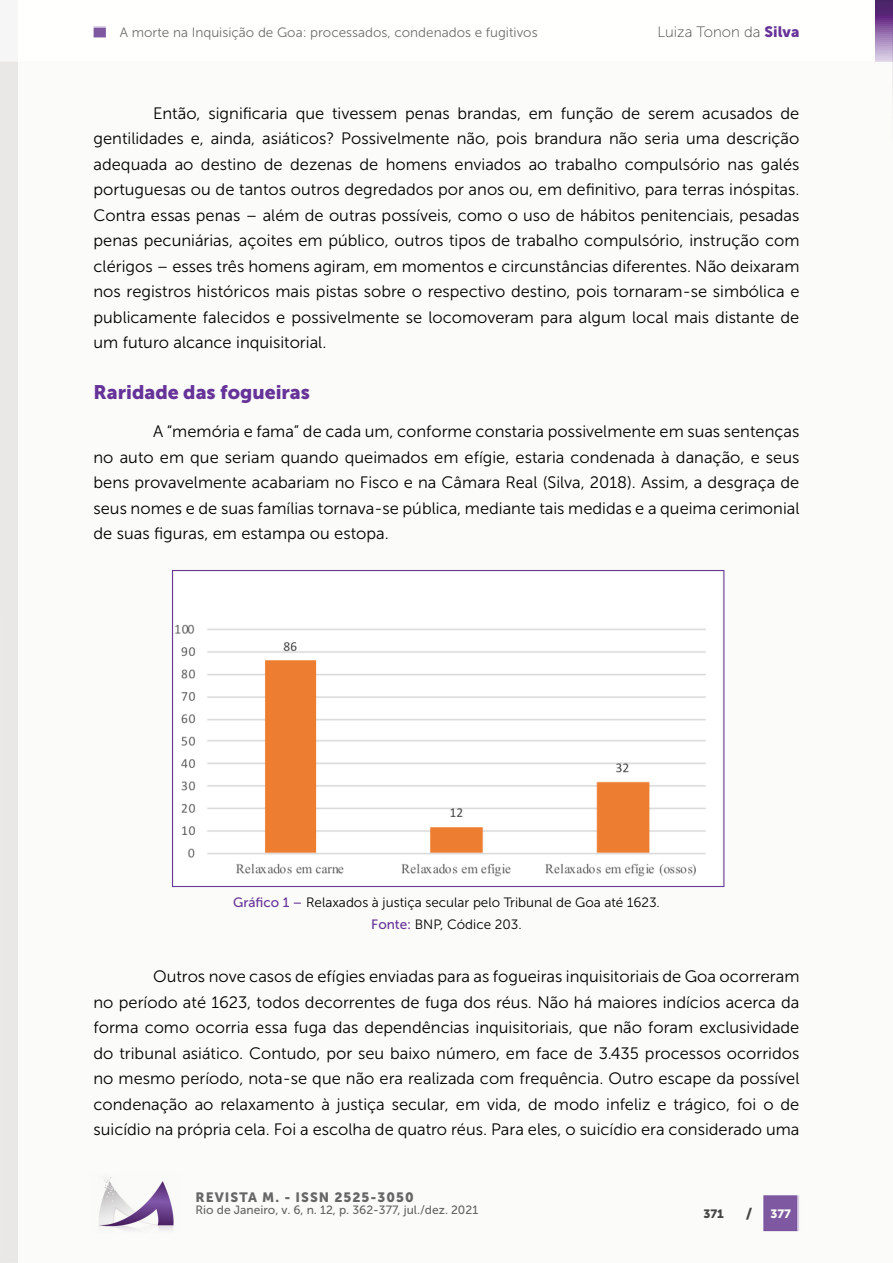
<style>
.page{position:relative;width:893px;height:1263px;background:#fff}
.page>*{position:absolute;margin:0;border:0;box-sizing:border-box;transform-origin:0 0}
.t1{font:19.5px "Museo Sans 900";color:#639}
.t2{font:16.5px/25.5px "Museo Sans 300";color:#000;text-align:justify}
.t3{font:15px "Museo Sans 100";color:#454444}
.t4{font:13.5px/21.5px "Museo Sans 300";color:#000;text-align:center}
.t5{font:13.5px "Museo Sans 300";color:#706f6f}
.t6{font:13.5px "Museo Sans 900";letter-spacing:.075em;color:#666}
.t7{font:12px "Museo Sans 500";color:#666}
.t8{font:12px "Museo Sans 900";color:#fafaf8}
.t9{font:12px "Museo Sans 900";color:#454444}
.s1{font-family:"Museo Sans 900";color:#639}
.s2{font-family:"Museo Sans 500";color:#639}
.s3{font-size:15px;color:#454444}
</style>
<div class="page">
<img style="left:0;top:0;width:893px;height:1263px">
<div style="left:200px;top:1035px;width:7px;height:8px;background:#fafaf8"></div>
<img style="left:174px;top:572px;width:548px;height:313px">
<p class="t5" style="left:120px;top:25px;width:419px">A morte na Inquisição de Goa: processados, condenados e fugitivos</p>
<p class="t3" style="left:657px;top:24px;width:143px">Luiza Tonon da <span class="s1">Silva</span></p>
<p class="t2" style="left:94px;top:100px;width:707px;text-indent:60px">Então, significaria que tivessem penas brandas, em função de serem acusados de gentilidades e, ainda, asiáticos? Possivelmente não, pois brandura não seria uma descrição adequada ao destino de dezenas de homens enviados ao trabalho compulsório nas galés portuguesas ou de tantos outros degredados por anos ou, em definitivo, para terras inóspitas.<br>Contra essas penas – além de outras possíveis, como o uso de hábitos penitenciais, pesadas penas pecuniárias, açoites em público, outros tipos de trabalho compulsório, instrução com clérigos – esses três homens agiram, em momentos e circunstâncias diferentes. Não deixaram nos registros históricos mais pistas sobre o respectivo destino, pois tornaram-se simbólica e publicamente falecidos e possivelmente se locomoveram para algum local mais distante de um futuro alcance inquisitorial.</p>
<p class="t1" style="left:94px;top:381px;width:218px">Raridade das fogueiras</p>
<p class="t2" style="left:94px;top:419px;width:707px;text-indent:60px">A “memória e fama” de cada um, conforme constaria possivelmente em suas sentenças no auto em que seriam quando queimados em efígie, estaria condenada à danação, e seus bens provavelmente acabariam no Fisco e na Câmara Real (Silva, 2018). Assim, a desgraça de seus nomes e de suas famílias tornava-se pública, mediante tais medidas e a queima cerimonial de suas figuras, em estampa ou estopa.</p>
<p class="t4" style="left:233px;top:892px;width:428px"><span class="s2">Gráfico 1 –</span> Relaxados à justiça secular pelo Tribunal de Goa até 1623.<br><span class="s2">Fonte:</span> BNP, Códice 203.</p>
<p class="t2" style="left:94px;top:964px;width:707px;text-indent:60px">Outros nove casos de efígies enviadas para as fogueiras inquisitoriais de Goa ocorreram no período até 1623, todos decorrentes de fuga dos réus. Não há maiores indícios acerca da forma como ocorria essa fuga das dependências inquisitoriais, que não foram exclusividade do tribunal asiático. Contudo, por seu baixo número, em face de 3.435 processos ocorridos no mesmo período, nota-se que não era realizada com frequência. Outro escape da possível condenação ao relaxamento à justiça secular, em vida, de modo infeliz e trágico, foi o de suicídio na própria cela. Foi a escolha de quatro réus. Para eles, o suicídio era considerado uma</p>
<p class="t6" style="left:196px;top:1189px;width:220px">REVISTA M. - ISSN 2525-3050</p>
<p class="t7" style="left:196px;top:1203px;width:284px">Rio de Janeiro, v. 6, n. 12, p. 362-377, jul./dez. 2021</p>
<p class="t9" style="left:703px;top:1207px;width:22px">371</p>
<p class="t8" style="left:746px;top:1207px;width:47px"><span class="s3">/</span> 377</p>
</div>
